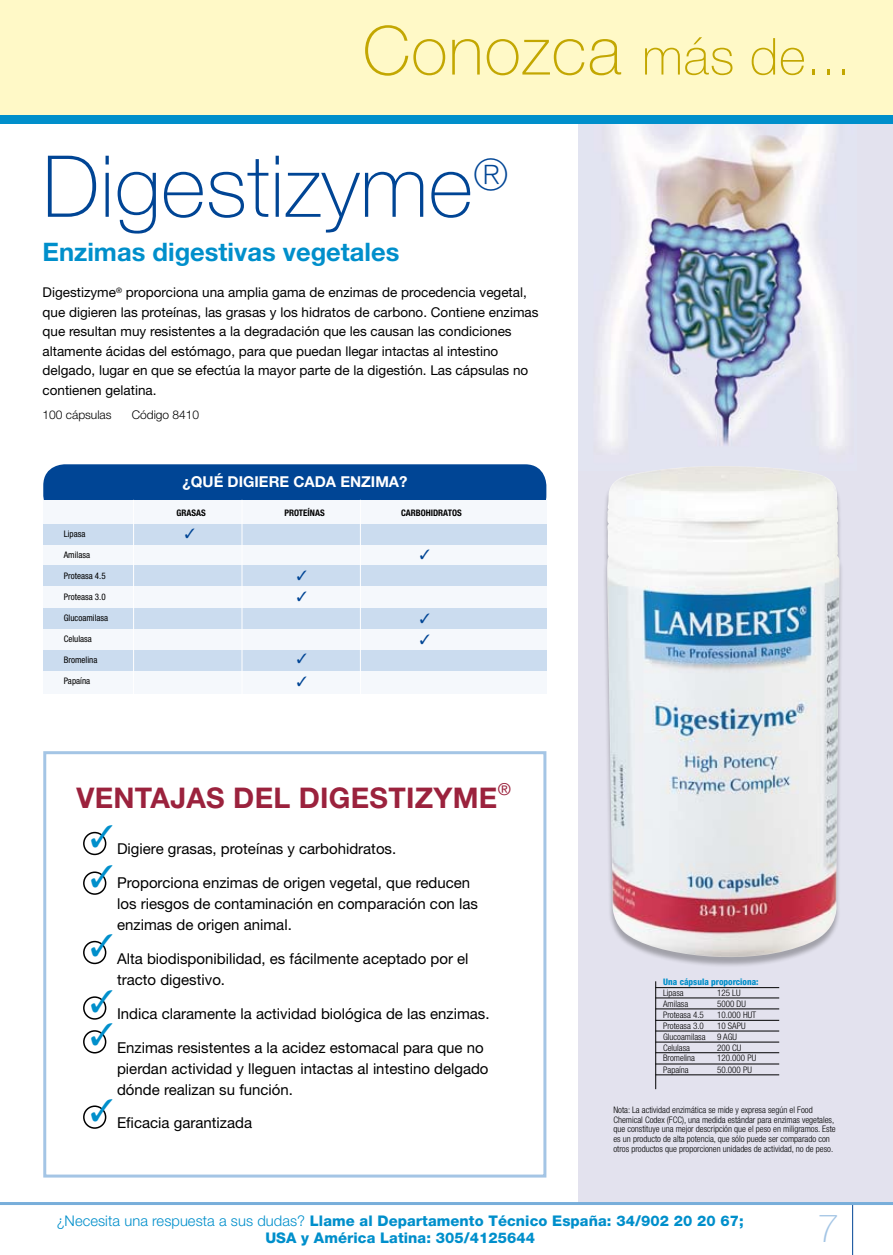
<style>
.page{position:relative;width:893px;height:1255px;background:#fff}
.page>*{position:absolute;margin:0;border:0;box-sizing:border-box;transform-origin:0 0}
.t1{font:100 85.5px "Helvetica Neue";letter-spacing:.005em;color:#004595}
.t2{font:100 51px "Helvetica Neue";color:#c3a701}
.t3{font:100 39px "Helvetica Neue";color:#a4c5e5}
.t4{font:700 28.5px "Helvetica Neue";letter-spacing:.01em;color:#9b223d}
.t5{font:700 25.5px "Helvetica Neue";color:#008fcb}
.t6{font:16.5px "Helvetica Neue";color:#9b223d}
.t7{font:15px/21px "Helvetica Neue";color:#000}
.t8{font:700 15px "Helvetica Neue";letter-spacing:.065em;color:#fff}
.t9{font:700 15px "Helvetica Neue";color:#fff}
.t10{font:800 14.7px/17.7px "Helvetica Neue";letter-spacing:.005em;color:#008fcb;text-align:center}
.t11{font:13.5px/19.5px "Helvetica Neue";color:#000}
.t12{font:300 12px "Helvetica Neue";color:#000}
.t13{font:300 condensed 9px/9.8px "Helvetica Neue";color:#000}
.t14{font:condensed 9px "Helvetica Neue";color:#000}
.t15{font:700 condensed 9px "Helvetica Neue";color:#000}
.t16{font:800 condensed 9px "Helvetica Neue";color:#008fcb}
.s1{font-size:67.5px}
.s2{font-weight:300}
</style>
<div class="page">
<div style="left:0;top:0;width:893px;height:115px;background:#fff9c7"></div>
<div style="left:43px;top:464px;width:503px;height:52px;background:#004595;border-radius:21px"></div>
<div style="left:43px;top:500px;width:503px;height:193px;background:#f5f8fc"></div>
<div style="left:43px;top:524px;width:503px;height:21px;background:#cbdcef"></div>
<div style="left:43px;top:565px;width:503px;height:21px;background:#cbdcef"></div>
<div style="left:43px;top:608px;width:503px;height:21px;background:#cbdcef"></div>
<div style="left:43px;top:649px;width:503px;height:21px;background:#cbdcef"></div>
<hr style="left:133px;top:500px;width:1px;height:204px;background:#fff">
<hr style="left:242px;top:500px;width:1px;height:204px;background:#fff">
<hr style="left:360px;top:500px;width:1px;height:204px;background:#fff">
<svg style="left:43px;top:751px;width:504px;height:427px"></svg>
<div style="left:83px;top:831px;width:23px;height:24px;border:2px solid #000;border-radius:50%"></div>
<div style="left:83px;top:871px;width:23px;height:23px;border:2px solid #000;border-radius:50%"></div>
<div style="left:83px;top:940px;width:23px;height:24px;border:2px solid #000;border-radius:50%"></div>
<div style="left:83px;top:996px;width:23px;height:23px;border:2px solid #000;border-radius:50%"></div>
<div style="left:83px;top:1030px;width:23px;height:23px;border:2px solid #000;border-radius:50%"></div>
<div style="left:83px;top:1105px;width:23px;height:23px;border:2px solid #000;border-radius:50%"></div>
<div style="left:578px;top:120px;width:315px;height:1082px;background:#e3e2ee"></div>
<img style="left:578px;top:123px;width:278px;height:326px">
<div style="left:0;top:115px;width:893px;height:8px;background:#008fcb"></div>
<img style="left:607px;top:467px;width:235px;height:491px">
<hr style="left:655px;top:981px;width:1px;height:108px;background:#000">
<hr style="left:655px;top:987px;width:124px;height:1px;background:#000">
<hr style="left:655px;top:997px;width:124px;height:1px;background:#000">
<hr style="left:655px;top:1019px;width:124px;height:1px;background:#000">
<hr style="left:655px;top:1030px;width:124px;height:1px;background:#000">
<hr style="left:655px;top:1041px;width:124px;height:1px;background:#000">
<hr style="left:655px;top:1052px;width:124px;height:1px;background:#000">
<hr style="left:655px;top:1074px;width:124px;height:1px;background:#000">
<hr style="left:655px;top:1008px;width:124px;height:1px;background:#000">
<hr style="left:655px;top:1063px;width:124px;height:1px;background:#000">
<hr style="left:852px;top:1203px;width:1px;height:51px;background:#004595">
<hr style="left:0;top:1201px;width:893px;height:3px;background:#78aeda">
<svg style="left:91px;top:824px;width:21px;height:23px"></svg>
<svg style="left:91px;top:864px;width:21px;height:23px"></svg>
<svg style="left:91px;top:933px;width:21px;height:78px"></svg>
<svg style="left:91px;top:1023px;width:21px;height:22px"></svg>
<svg style="left:91px;top:1098px;width:21px;height:22px"></svg>
<h2 class="t2" style="left:363px;top:27px;width:489px"><span class="s1">Conozca</span> más de...</h2>
<h1 class="t1" style="left:43px;top:137px;width:467px">Digestizyme<sup>®</sup></h1>
<h3 class="t5" style="left:43px;top:236px;width:358px">Enzimas digestivas vegetales</h3>
<p class="t11" style="left:43px;top:283px;width:498px">Digestizyme<sup>®</sup> proporciona una amplia gama de enzimas de procedencia vegetal, que digieren las proteínas, las grasas y los hidratos de carbono. Contiene enzimas que resultan muy resistentes a la degradación que les causan las condiciones altamente ácidas del estómago, para que puedan llegar intactas al intestino delgado, lugar en que se efectúa la mayor parte de la digestión. Las cápsulas no contienen gelatina.</p>
<h3 class="t12" style="left:43px;top:407px;width:71px">100 cápsulas</h3>
<h3 class="t12" style="left:132px;top:407px;width:69px">Código 8410</h3>
<p class="t14" style="left:64px;top:528px;width:23px">Lipasa</p>
<p class="t14" style="left:64px;top:549px;width:28px">Amilasa</p>
<p class="t14" style="left:64px;top:570px;width:43px">Proteasa 4.5</p>
<p class="t14" style="left:64px;top:591px;width:43px">Proteasa 3.0</p>
<p class="t14" style="left:64px;top:612px;width:46px">Glucoamilasa</p>
<p class="t14" style="left:64px;top:633px;width:30px">Celulasa</p>
<p class="t14" style="left:64px;top:654px;width:35px">Bromelina</p>
<p class="t14" style="left:64px;top:675px;width:28px">Papaína</p>
<h3 class="t8" style="left:183px;top:472px;width:87px">¿Qué digiere</h3>
<h3 class="t9" style="left:293px;top:472px;width:12px">cada</h3>
<h3 class="t9" style="left:340px;top:472px;width:11px">enz</h3>
<h3 class="t9" style="left:371px;top:472px;width:38px">ima?</h3>
<p class="t15" style="left:176px;top:507px;width:31px">GRASAS</p>
<p class="t15" style="left:284px;top:507px;width:42px">PROTEÍNAS</p>
<p class="t15" style="left:401px;top:507px;width:62px">CARBOHIDRATOS</p>
<h3 class="t4" style="left:77px;top:780px;width:422px">VENTAJAS DEL DIGESTIZYME</h3>
<h3 class="t6" style="left:498px;top:779px;width:15px">®</h3>
<h3 class="t7" style="left:117px;top:838px;width:281px">Digiere grasas, proteínas y carbohidratos.</h3>
<h3 class="t7" style="left:117px;top:872px;width:362px">Proporciona enzimas de origen vegetal, que reducen los riesgos de contaminación en comparación con las enzimas de origen animal.</h3>
<h3 class="t7" style="left:117px;top:947px;width:353px">Alta biodisponibilidad, es fácilmente aceptado por el tracto digestivo.</h3>
<h3 class="t7" style="left:117px;top:1002px;width:374px">Indica claramente la actividad biológica de las enzimas.</h3>
<h3 class="t7" style="left:117px;top:1036px;width:373px">Enzimas resistentes a la acidez estomacal para que no pierdan actividad y lleguen intactas al intestino delgado dónde realizan su función.</h3>
<h3 class="t7" style="left:117px;top:1112px;width:136px">Eficacia garantizada</h3>
<p class="t16" style="left:663px;top:975px;width:97px">Una cápsula proporciona:</p>
<p class="t13" style="left:663px;top:987px;width:22px">Lipasa</p>
<p class="t13" style="left:717px;top:987px;width:25px">125 LU</p>
<p class="t13" style="left:663px;top:998px;width:27px">Amilasa</p>
<p class="t13" style="left:717px;top:998px;width:30px">5000 DU</p>
<p class="t13" style="left:663px;top:1009px;width:42px">Proteasa 4.5</p>
<p class="t13" style="left:717px;top:1009px;width:41px">10.000 HUT</p>
<p class="t13" style="left:663px;top:1020px;width:42px">Proteasa 3.0</p>
<p class="t13" style="left:717px;top:1020px;width:30px">10 SAPU</p>
<p class="t13" style="left:663px;top:1031px;width:44px">Glucoamilasa</p>
<p class="t13" style="left:717px;top:1031px;width:21px">9 AGU</p>
<p class="t13" style="left:663px;top:1042px;width:28px">Celulasa</p>
<p class="t13" style="left:717px;top:1042px;width:26px">200 CU</p>
<p class="t13" style="left:663px;top:1053px;width:33px">Bromelina</p>
<p class="t13" style="left:717px;top:1053px;width:41px">120.000 PU</p>
<p class="t13" style="left:663px;top:1064px;width:27px">Papaína</p>
<p class="t13" style="left:717px;top:1064px;width:36px">50.000 PU</p>
<p class="t13" style="left:613px;top:1104px;width:224px">Nota: La actividad enzimática se mide y expresa según el Food Chemical Codex (FCC), una medida estándar para enzimas vegetales, que constituye una mejor descripción que el peso en miligramos. Este es un producto de alta potencia, que sólo puede ser comparado con otros productos que proporcionen unidades de actividad, no de peso.</p>
<h3 class="t10" style="left:57px;top:1211px;width:689px"><span class="s2">¿Necesita una respuesta a sus dudas?</span> Llame al Departamento Técnico España: 34/902 20 20 67;<br>USA y América Latina: 305/4125644</h3>
<h3 class="t3" style="left:817px;top:1206px;width:23px">7</h3>
</div>
